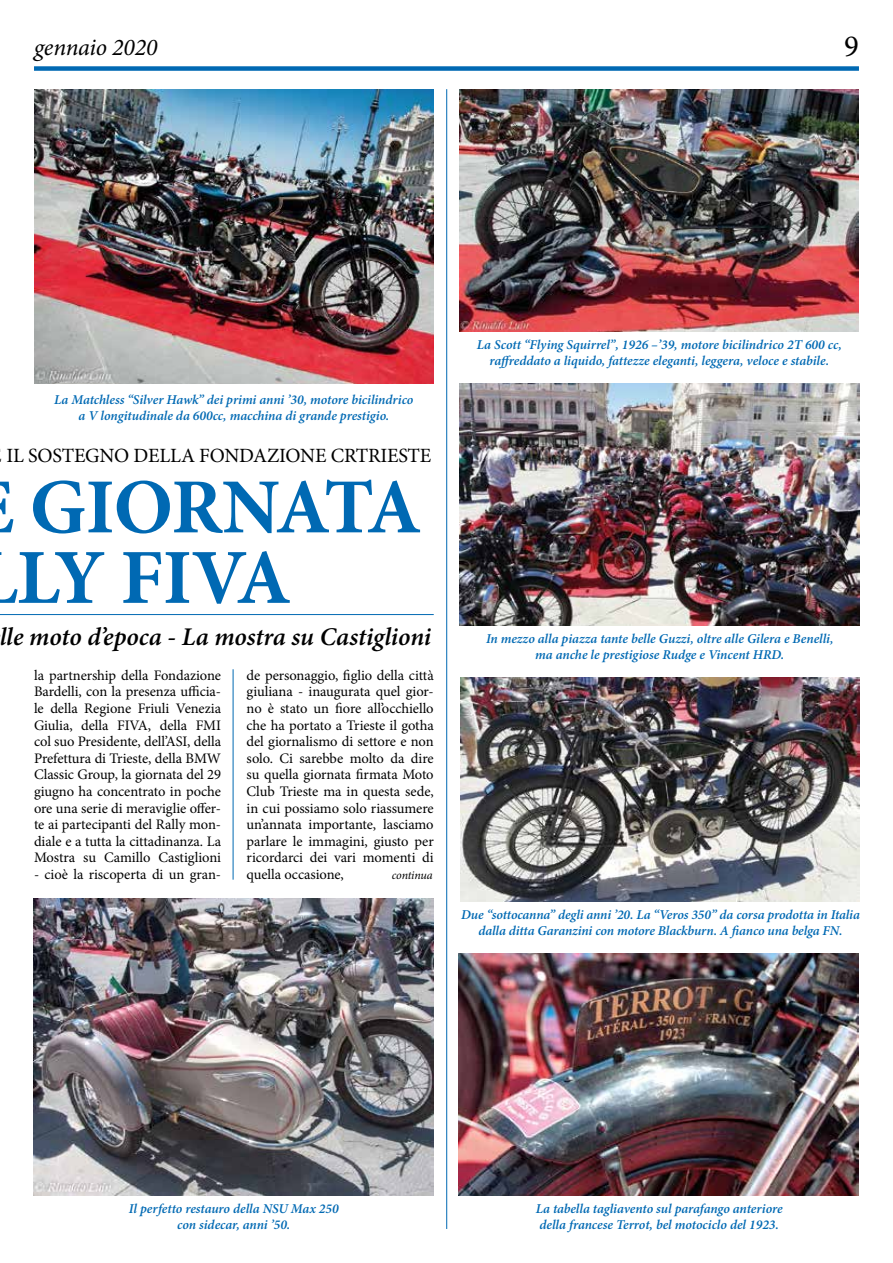
<style>
.page{position:relative;width:893px;height:1263px;background:#fff}
.page>*{position:absolute;margin:0;border:0;box-sizing:border-box;transform-origin:0 0}
.t1{font:700 78px/70.5px "Minion Pro";letter-spacing:-.025em;color:#0069b3}
.t2{font:30.75px "Minion Pro";color:#000}
.t3{font:italic 600 25.5px "Minion Pro";letter-spacing:-.005em;color:#000}
.t4{font:italic 24px "Minion Pro";letter-spacing:-.005em;color:#000}
.t5{font:20.25px "Minion Pro";letter-spacing:-.01em;color:#000}
.t6{font:14.55px/16.6px "Minion Pro";letter-spacing:-.005em;color:#000;text-align:justify}
.t7{font:italic 600 13.5px/16.2px "Minion Pro";letter-spacing:-.005em;color:#0069b3;text-align:center}
.t8{font:italic 12px "Minion Pro";letter-spacing:-.015em;color:#000}
</style>
<div class="page">
<div style="left:34px;top:66px;width:825px;height:5px;background:#0069b3"></div>
<hr style="left:446px;top:89px;width:1px;height:1140px;background:#0069b3">
<hr style="left:233px;top:669px;width:1px;height:211px;background:#0069b3">
<hr style="left:0;top:614px;width:434px;height:1px;background:#0069b3">
<img style="left:34px;top:89px;width:399px;height:294px">
<img style="left:459px;top:89px;width:400px;height:242px">
<img style="left:33px;top:898px;width:400px;height:297px">
<img style="left:459px;top:953px;width:400px;height:242px">
<img style="left:460px;top:677px;width:400px;height:224px">
<img style="left:459px;top:383px;width:400px;height:242px">
<h3 class="t4" style="left:34px;top:31px;width:125px">gennaio 2020</h3>
<h2 class="t2" style="left:844px;top:25px;width:16px">9</h2>
<p class="t7" style="left:54px;top:392px;width:361px">La Matchless “Silver Hawk” dei primi anni ’30, motore bicilindrico a V longitudinale da 600cc, macchina di grande prestigio.</p>
<h3 class="t5" style="left:6px;top:442px;width:426px">IL SOSTEGNO DELLA FONDAZIONE CRTRIESTE</h3>
<h1 class="t1" style="left:17px;top:471px;width:406px">GIORNATA<br>LY FIVA</h1>
<h3 class="t3" style="left:0;top:621px;width:433px">lle moto d’epoca - La mostra su Castiglioni</h3>
<p class="t6" style="left:34px;top:667px;width:189px">la partnership della Fondazione Bardelli, con la presenza ufficia&shy;le della Regione Friuli Venezia Giulia, della FIVA, della FMI col suo Presidente, dell’ASI, della Prefettura di Trieste, della BMW Classic Group, la giornata del 29 giugno ha concentrato in poche ore una serie di meraviglie offer&shy;te ai partecipanti del Rally mon&shy;diale e a tutta la cittadinanza. La Mostra su Camillo Castiglioni</p>
<p class="t6" style="left:34px;top:866px;width:189px">- cioè la riscoperta di un gran-</p>
<p class="t6" style="left:247px;top:667px;width:189px">de personaggio, figlio della città giuliana - inaugurata quel gior&shy;no è stato un fiore all’occhiello che ha portato a Trieste il gotha del giornalismo di settore e non solo. Ci sarebbe molto da dire su quella giornata firmata Moto Club Trieste ma in questa sede, in cui possiamo solo riassumere un’annata importante, lasciamo parlare le immagini, giusto per ricordarci dei vari momenti di quella occasione,</p>
<p class="t8" style="left:392px;top:867px;width:42px">continua</p>
<p class="t7" style="left:477px;top:337px;width:366px">La Scott “Flying Squirrel”, 1926 –’39, motore bicilindrico 2T 600 cc, raffreddato a liquido, fattezze eleganti, leggera, veloce e stabile.</p>
<p class="t7" style="left:486px;top:631px;width:349px">In mezzo alla piazza tante belle Guzzi, oltre alle Gilera e Benelli, ma anche le prestigiose Rudge e Vincent HRD.</p>
<p class="t7" style="left:461px;top:907px;width:400px">Due “sottocanna” degli anni ’20. La “Veros 350” da corsa prodotta in Italia dalla ditta Garanzini con motore Blackburn. A fianco una belga FN.</p>
<p class="t7" style="left:129px;top:1201px;width:211px">Il perfetto restauro della NSU Max 250 con sidecar, anni ’50.</p>
<p class="t7" style="left:536px;top:1201px;width:248px;text-align:left">La tabella tagliavento sul parafango anteriore della francese Terrot, bel motociclo del 1923.</p>
</div>
